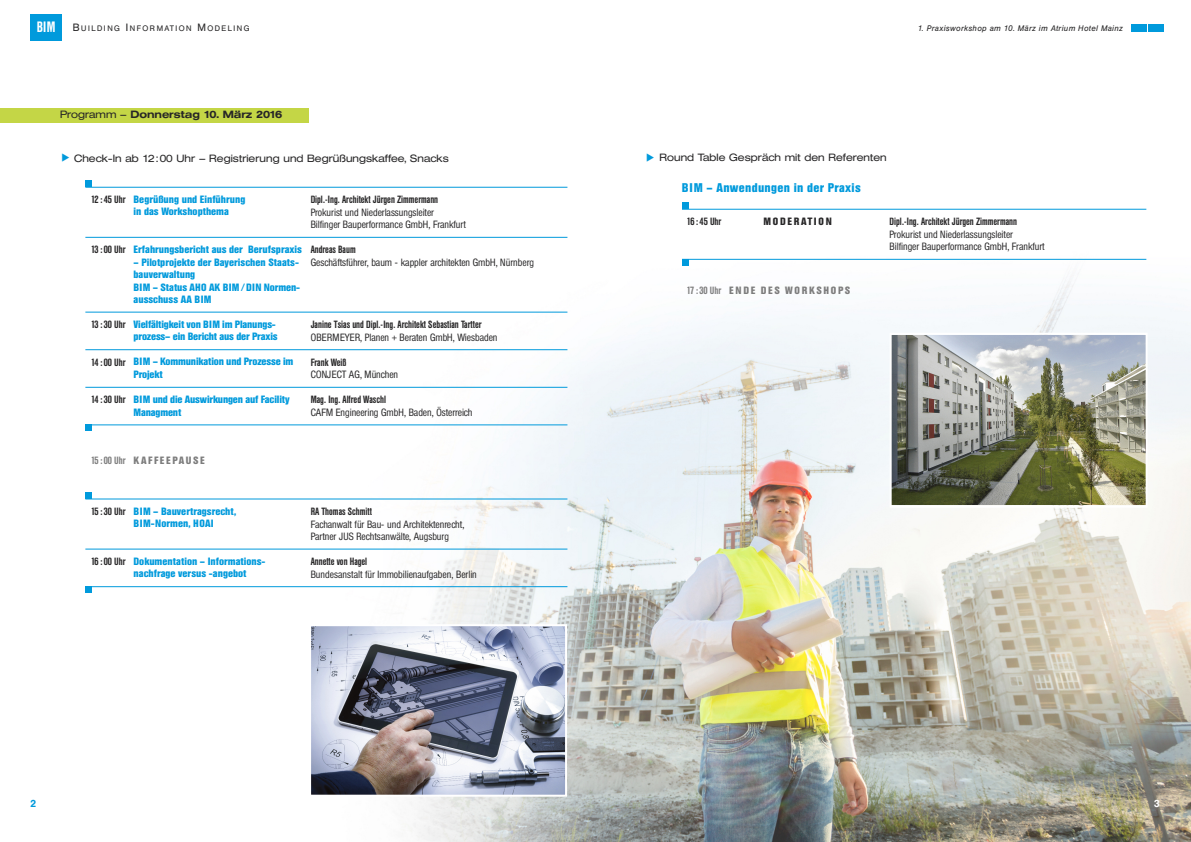
<style>
.page{position:relative;width:1191px;height:842px;background:#fff}
.page>*{position:absolute;margin:0;border:0;box-sizing:border-box;transform-origin:0 0}
.t1{font:500 15px "Helvetica Con BQ";color:#fff}
.t2{font:700 12.5px "Helvetica Con BQ";letter-spacing:.025em;color:#009adc}
.t3{font:700 10.5px/12.5px "Helvetica Con BQ";color:#009adc}
.t4{font:300 10.5px/12.5px "Helvetica Con BQ";color:#272627}
.t5{font:500 10.5px "Helvetica Con BQ";color:#272627}
.t6{font:300 10.5px "Helvetica Extended BQ";color:#272627}
.t7{font:500 10.5px "Helvetica Extended BQ";color:#272627}
.t8{font:700 10.5px "Helvetica Con BQ";letter-spacing:.165em;color:#7d7d7d}
.t9{font:700 10.5px "Helvetica Con BQ";letter-spacing:.145em;color:#7d7d7d}
.t10{font:700 10.5px "Helvetica Con BQ";letter-spacing:.165em;color:#272627}
.t11{font:500 10px "Helvetica BQ";color:#009adc}
.t12{font:500 10px "Helvetica BQ";color:#fff}
.t13{font:italic 8px "Helvetica BQ";letter-spacing:.05em;color:#272627}
.t14{font:7.9px "Helvetica BQ";letter-spacing:.19em;color:#272627}
.s1{font-size:10.5px}
.s2{font-weight:300}
.s3{font-weight:500;color:#272627}
.s4{font-weight:500}
</style>
<div class="page">
<img style="left:298px;top:258px;width:893px;height:584px">
<div style="left:1156px;top:25px;width:7px;height:7px;background:#009adc"></div>
<div style="left:1148px;top:25px;width:7px;height:7px;background:#009adc"></div>
<div style="left:1139px;top:25px;width:7px;height:7px;background:#009adc"></div>
<div style="left:1131px;top:25px;width:7px;height:7px;background:#009adc"></div>
<hr style="left:85px;top:187px;width:482px;height:1px;background:#009adc">
<hr style="left:85px;top:237px;width:482px;height:1px;background:#009adc">
<hr style="left:85px;top:312px;width:482px;height:1px;background:#009adc">
<hr style="left:85px;top:349px;width:482px;height:1px;background:#009adc">
<hr style="left:85px;top:387px;width:482px;height:1px;background:#009adc">
<hr style="left:85px;top:425px;width:482px;height:1px;background:#009adc">
<div style="left:85px;top:181px;width:7px;height:6px;background:#009adc"></div>
<div style="left:85px;top:425px;width:7px;height:6px;background:#009adc"></div>
<div style="left:0;top:108px;width:309px;height:14px;background:#c4d646"></div>
<hr style="left:85px;top:499px;width:482px;height:1px;background:#009adc">
<hr style="left:85px;top:549px;width:482px;height:1px;background:#009adc">
<hr style="left:85px;top:586px;width:482px;height:1px;background:#009adc">
<div style="left:85px;top:493px;width:7px;height:6px;background:#009adc"></div>
<div style="left:85px;top:586px;width:7px;height:7px;background:#009adc"></div>
<hr style="left:682px;top:209px;width:464px;height:1px;background:#009adc">
<hr style="left:682px;top:259px;width:464px;height:1px;background:#009adc">
<svg style="left:682px;top:203px;width:6px;height:6px"></svg>
<svg style="left:682px;top:260px;width:6px;height:5px"></svg>
<img style="left:312px;top:627px;width:252px;height:167px">
<div style="left:309px;top:624px;width:258px;height:173px;border:2px solid #fff"></div>
<img style="left:892px;top:336px;width:252px;height:168px">
<div style="left:889px;top:333px;width:258px;height:175px;border:2px solid #fff"></div>
<div style="left:30px;top:14px;width:32px;height:27px;background:#009adc"></div>
<h1 class="t1" style="left:37px;top:19px;width:20px">BIM</h1>
<p class="t14" style="left:73px;top:24px;width:178px"><span class="s1">B</span>UILDING <span class="s1">I</span>NFORMATION <span class="s1">M</span>ODELING</p>
<p class="t13" style="left:917px;top:24px;width:207px">1. Praxisworkshop am 10. März im Atrium Hotel Mainz</p>
<p class="t7" style="left:60px;top:109px;width:223px"><span class="s2">Programm –</span> Donnerstag 10. März 2016</p>
<p class="t6" style="left:74px;top:152px;width:376px">Check-In ab 12:00 Uhr – Registrierung und Begrüßungskaffee, Snacks</p>
<p class="t3" style="left:134px;top:193px;width:113px;text-indent:-42px"><span class="s3">12:45 Uhr</span> Begrüßung und Einführung in das Workshopthema</p>
<p class="t5" style="left:311px;top:194px;width:129px">Dipl.-Ing. Architekt Jürgen Zimmermann</p>
<p class="t4" style="left:311px;top:206px;width:157px">Prokurist und Niederlassungsleiter<br>Bilfinger Bauperformance GmbH, Frankfurt</p>
<p class="t3" style="left:91px;top:243px;width:212px"><span class="s3">13:00 Uhr</span> Erfahrungsbericht aus der Berufspraxis</p>
<p class="t3" style="left:134px;top:255px;width:168px">– Pilotprojekte der Bayerischen Staats&shy;bauverwaltung<br>BIM – Status AHO AK BIM/DIN Normen&shy;ausschuss AA BIM</p>
<p class="t5" style="left:311px;top:244px;width:46px">Andreas Baum</p>
<p class="t4" style="left:311px;top:256px;width:225px">Geschäftsführer, baum - kappler architekten GmbH, Nürnberg</p>
<p class="t3" style="left:91px;top:318px;width:188px;text-align:right"><span class="s3">13:30 Uhr</span> Vielfältigkeit von BIM im Planungs&shy;prozess– ein Bericht aus der Praxis</p>
<p class="t5" style="left:311px;top:319px;width:172px">Janine Tsias und Dipl.-Ing. Architekt Sebastian Tartter</p>
<p class="t4" style="left:311px;top:331px;width:188px">OBERMEYER, Planen + Beraten GmbH, Wiesbaden</p>
<p class="t3" style="left:134px;top:355px;width:161px;text-indent:-42px"><span class="s3">14:00 Uhr</span> BIM – Kommunikation und Prozesse im<br>Projekt</p>
<p class="t5" style="left:311px;top:357px;width:37px">Frank Weiß</p>
<p class="t4" style="left:311px;top:368px;width:89px">CONJECT AG, München</p>
<p class="t3" style="left:134px;top:393px;width:157px;text-indent:-42px"><span class="s3">14:30 Uhr</span> BIM und die Auswirkungen auf Facility<br>Managment</p>
<p class="t5" style="left:311px;top:394px;width:77px">Mag. Ing. Alfred Waschl</p>
<p class="t4" style="left:311px;top:406px;width:163px">CAFM Engineering GmbH, Baden, Österreich</p>
<p class="t9" style="left:91px;top:454px;width:115px"><span class="s4">15:00Uhr</span> KAFFEEPAUSE</p>
<p class="t3" style="left:134px;top:504px;width:104px;text-indent:-42px"><span class="s3">15:30 Uhr</span> BIM – Bauvertragsrecht,<br>BIM-Normen, HOAI</p>
<p class="t5" style="left:311px;top:506px;width:63px">RA Thomas Schmitt</p>
<p class="t4" style="left:311px;top:517px;width:155px">Fachanwalt für Bau- und Architektenrecht,<br>Partner JUS Rechtsanwälte, Augsburg</p>
<p class="t3" style="left:134px;top:555px;width:134px;text-indent:-42px"><span class="s3">16:00 Uhr</span> Dokumentation – Informations&shy;nachfrage versus -angebot</p>
<p class="t5" style="left:311px;top:556px;width:58px">Annette von Hagel</p>
<p class="t4" style="left:311px;top:568px;width:168px">Bundesanstalt für Immobilienaufgaben, Berlin</p>
<p class="t6" style="left:659px;top:152px;width:229px">Round Table Gespräch mit den Referenten</p>
<p class="t2" style="left:682px;top:181px;width:180px">BIM – Anwendungen in der Praxis</p>
<p class="t5" style="left:687px;top:216px;width:36px">16:45 Uhr</p>
<p class="t10" style="left:763px;top:216px;width:70px">MODERATION</p>
<p class="t5" style="left:889px;top:216px;width:129px">Dipl.-Ing. Architekt Jürgen Zimmermann</p>
<p class="t4" style="left:889px;top:228px;width:157px">Prokurist und Niederlassungsleiter<br>Bilfinger Bauperformance GmbH, Frankfurt</p>
<p class="t8" style="left:686px;top:285px;width:165px"><span class="s4">17:30Uhr</span> ENDE DES WORKSHOPS</p>
<p class="t11" style="left:31px;top:799px;width:7px">2</p>
<p class="t12" style="left:1154px;top:799px;width:7px">3</p>
</div>
